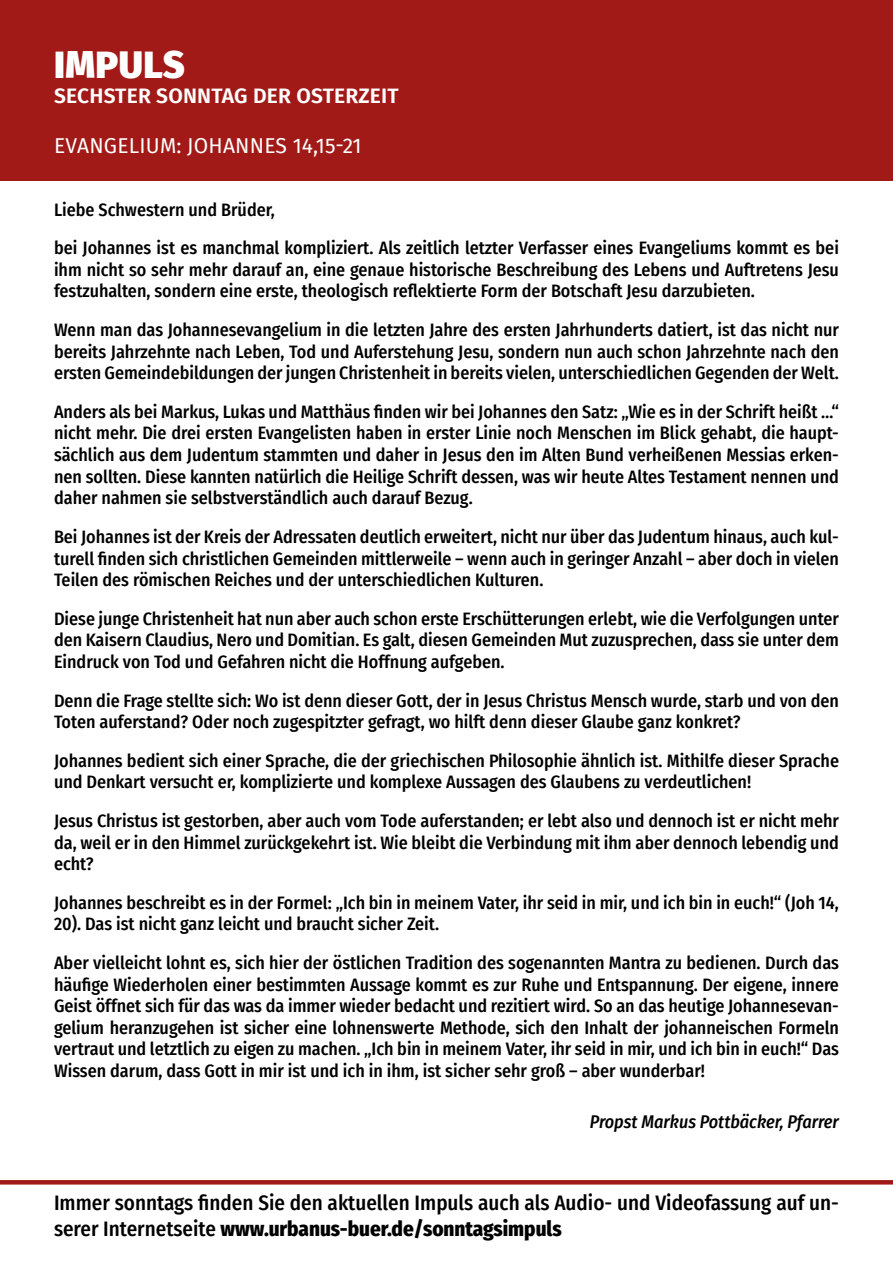
<style>
.page{position:relative;width:893px;height:1263px;background:#fff}
.page>*{position:absolute;margin:0;border:0;box-sizing:border-box;transform-origin:0 0}
.t1{font:900 37.5px "Fira Sans";letter-spacing:.01em;color:#fff}
.t2{font:500 21px/25.2px "Fira Sans Condensed";color:#000}
.t3{font:600 21px "Fira Sans";letter-spacing:.01em;color:#fff}
.t4{font:21px "Fira Sans";letter-spacing:.01em;color:#fff}
.t5{font:500 18px/21.6px "Fira Sans Condensed";color:#000;text-align:justify}
.t6{font:italic 500 18px "Fira Sans Condensed";color:#000}
.s1{font-weight:800}
</style>
<div class="page">
<div style="left:0;top:0;width:893px;height:181px;background:#a11a17"></div>
<svg style="left:0;top:1180px;width:893px;height:4px;background:#a21e1b"></svg>
<h1 class="t1" style="left:54px;top:38px;width:132px">IMPULS</h1>
<p class="t3" style="left:54px;top:81px;width:346px">SECHSTER SONNTAG DER OSTERZEIT</p>
<p class="t4" style="left:54px;top:130px;width:309px">EVANGELIUM: JOHANNES 14,15-21</p>
<p class="t5" style="left:54px;top:190px;width:786px;line-height:38.5px">Liebe Schwestern und Brüder,<br>bei Johannes ist es manchmal kompliziert. Als zeitlich letzter Verfasser eines Evangeliums kommt es bei</p>
<p class="t5" style="left:54px;top:259px;width:786px">ihm nicht so sehr mehr darauf an, eine genaue historische Beschreibung des Lebens und Auftretens Jesu festzuhalten, sondern eine erste, theologisch reflektierte Form der Botschaft Jesu darzubieten.</p>
<p class="t5" style="left:54px;top:319px;width:786px">Wenn man das Johannesevangelium in die letzten Jahre des ersten Jahrhunderts datiert, ist das nicht nur bereits Jahrzehnte nach Leben, Tod und Auferstehung Jesu, sondern nun auch schon Jahrzehnte nach den ersten Gemeindebildungen der jungen Christenheit in bereits vielen, unterschiedlichen Gegenden der Welt.</p>
<p class="t5" style="left:54px;top:400px;width:786px">Anders als bei Markus, Lukas und Matthäus finden wir bei Johannes den Satz: „Wie es in der Schrift heißt …“ nicht mehr. Die drei ersten Evangelisten haben in erster Linie noch Menschen im Blick gehabt, die haupt&shy;sächlich aus dem Judentum stammten und daher in Jesus den im Alten Bund verheißenen Messias erken&shy;nen sollten. Diese kannten natürlich die Heilige Schrift dessen, was wir heute Altes Testament nennen und daher nahmen sie selbstverständlich auch darauf Bezug.</p>
<p class="t5" style="left:54px;top:526px;width:786px">Bei Johannes ist der Kreis der Adressaten deutlich erweitert, nicht nur über das Judentum hinaus, auch kul&shy;turell finden sich christlichen Gemeinden mittlerweile – wenn auch in geringer Anzahl – aber doch in vielen Teilen des römischen Reiches und der unterschiedlichen Kulturen.</p>
<p class="t5" style="left:54px;top:607px;width:786px">Diese junge Christenheit hat nun aber auch schon erste Erschütterungen erlebt, wie die Verfolgungen unter den Kaisern Claudius, Nero und Domitian. Es galt, diesen Gemeinden Mut zuzusprechen, dass sie unter dem Eindruck von Tod und Gefahren nicht die Hoffnung aufgeben.</p>
<p class="t5" style="left:54px;top:689px;width:786px">Denn die Frage stellte sich: Wo ist denn dieser Gott, der in Jesus Christus Mensch wurde, starb und von den<br>Toten auferstand? Oder noch zugespitzter gefragt, wo hilft denn dieser Glaube ganz konkret?</p>
<p class="t5" style="left:54px;top:750px;width:786px">Johannes bedient sich einer Sprache, die der griechischen Philosophie ähnlich ist. Mithilfe dieser Sprache und Denkart versucht er, komplizierte und komplexe Aussagen des Glaubens zu verdeutlichen!</p>
<p class="t5" style="left:54px;top:809px;width:786px">Jesus Christus ist gestorben, aber auch vom Tode auferstanden; er lebt also und dennoch ist er nicht mehr da, weil er in den Himmel zurückgekehrt ist. Wie bleibt die Verbindung mit ihm aber dennoch lebendig und echt?</p>
<p class="t5" style="left:54px;top:891px;width:786px">Johannes beschreibt es in der Formel: „Ich bin in meinem Vater, ihr seid in mir, und ich bin in euch!“ (Joh 14,<br>20). Das ist nicht ganz leicht und braucht sicher Zeit.</p>
<p class="t5" style="left:54px;top:952px;width:786px">Aber vielleicht lohnt es, sich hier der östlichen Tradition des sogenannten Mantra zu bedienen. Durch das häufige Wiederholen einer bestimmten Aussage kommt es zur Ruhe und Entspannung. Der eigene, innere Geist öffnet sich für das was da immer wieder bedacht und rezitiert wird. So an das heutige Johannesevan&shy;gelium heranzugehen ist sicher eine lohnenswerte Methode, sich den Inhalt der johanneischen Formeln vertraut und letztlich zu eigen zu machen. „Ich bin in meinem Vater, ihr seid in mir, und ich bin in euch!“ Das Wissen darum, dass Gott in mir ist und ich in ihm, ist sicher sehr groß – aber wunderbar!</p>
<p class="t6" style="left:590px;top:1109px;width:251px">Propst Markus Pottbäcker, Pfarrer</p>
<p class="t2" style="left:54px;top:1189px;width:786px">Immer sonntags finden Sie den aktuellen Impuls auch als Audio- und Videofassung auf un&shy;serer Internetseite <span class="s1">www.urbanus-buer.de/sonntagsimpuls</span></p>
</div>
